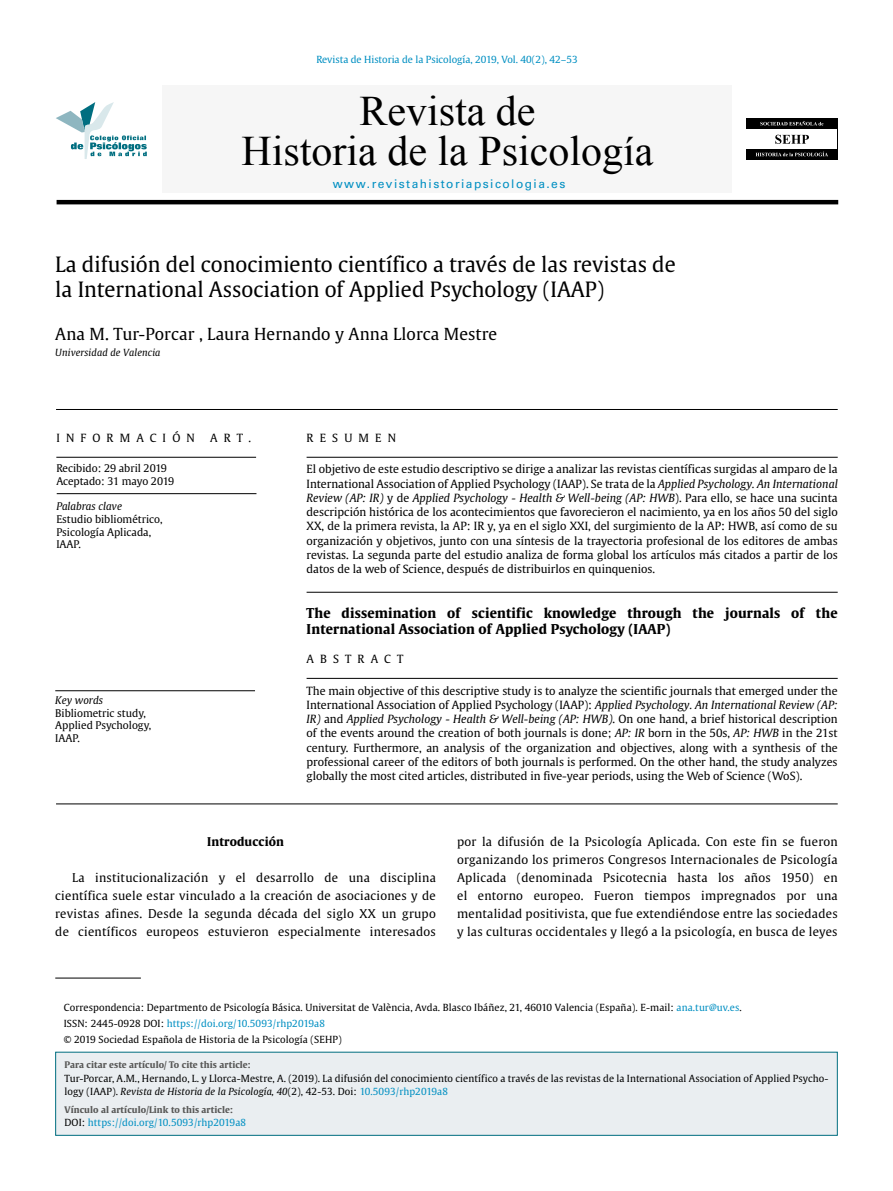
<style>
.page{position:relative;width:893px;height:1191px;background:#fff}
.page>*{position:absolute;margin:0;border:0;box-sizing:border-box;transform-origin:0 0}
.t1{font:42px/40.5px "Times New Roman";color:#000;text-align:center}
.t2{font:21px/25.2px "Gulliver";color:#000}
.t3{font:16.5px "Gulliver";letter-spacing:.01em;color:#000}
.t4{font:700 13.5px/16.2px "Gulliver";letter-spacing:.01em;color:#000}
.t5{font:12px/18px "Gulliver";letter-spacing:.02em;color:#000;text-align:justify}
.t6{font:12px "Univers";letter-spacing:.12em;color:#008fc2}
.t7{font:700 12px "Gulliver";letter-spacing:.01em;color:#000}
.t8{font:11.25px/14.2px "Gulliver";color:#000;text-align:justify}
.t9{font:11.25px "Gulliver";letter-spacing:.55em;color:#000}
.t10{font:10.5px/12.8px "Gulliver";color:#000}
.t11{font:italic 10.5px "Gulliver";color:#000}
.t12{font:9.75px/15.6px "Gulliver";letter-spacing:.01em;color:#000}
.t13{font:9.75px "Gulliver";color:#008fc2}
.t14{font:italic 9.75px "Gulliver";letter-spacing:.01em;color:#000}
.t15{font:700 9px "Gulliver";letter-spacing:.01em;color:#575756}
.s1{font-style:italic}
.s2{color:#008fc2}
.s3{color:#000}
</style>
<div class="page">
<hr style="left:57px;top:200px;width:781px;height:4px;background:#000">
<div style="left:162px;top:85px;width:570px;height:108px;background:#f6f6f6"></div>
<svg style="left:56px;top:102px;width:91px;height:57px"></svg>
<div style="left:746px;top:118px;width:91px;height:42px;background:#000"></div>
<div style="left:747px;top:129px;width:90px;height:20px;background:#fff"></div>
<svg style="left:775px;top:135px;width:34px;height:9px"></svg>
<svg style="left:760px;top:121px;width:63px;height:4px"></svg>
<svg style="left:756px;top:152px;width:72px;height:4px"></svg>
<div style="left:56px;top:1052px;width:781px;height:83px;background:#eaeef1"></div>
<hr style="left:307px;top:457px;width:531px;height:1px;background:#000">
<hr style="left:307px;top:592px;width:531px;height:1px;background:#000">
<hr style="left:307px;top:678px;width:531px;height:1px;background:#000">
<hr style="left:56px;top:457px;width:200px;height:1px;background:#000">
<hr style="left:56px;top:409px;width:782px;height:1px;background:#000">
<hr style="left:56px;top:803px;width:782px;height:1px;background:#000">
<hr style="left:57px;top:493px;width:199px;height:1px;background:#000">
<hr style="left:55px;top:977px;width:86px;height:1px;background:#000">
<hr style="left:55px;top:690px;width:200px;height:1px;background:#000">
<p class="t13" style="left:316px;top:53px;width:263px">Revista de Historia de la Psicología, 2019, Vol. 40(2), 42–53</p>
<h1 class="t1" style="left:242px;top:90px;width:413px">Revista de<br>Historia de la Psicología</h1>
<p class="t6" style="left:333px;top:176px;width:234px">www.revistahistoriapsicologia.es</p>
<h2 class="t2" style="left:55px;top:251px;width:622px">La difusión del conocimiento científico a través de las revistas de la International Association of Applied Psychology (IAAP)</h2>
<h3 class="t3" style="left:55px;top:324px;width:444px">Ana M. Tur-Porcar , Laura Hernando y Anna Llorca Mestre</h3>
<p class="t14" style="left:55px;top:347px;width:107px">Universidad de Valencia</p>
<p class="t9" style="left:56px;top:431px;width:140px">INFORMACIÓN</p>
<p class="t8" style="left:210px;top:431px;width:43px">ART.</p>
<p class="t10" style="left:56px;top:462px;width:119px">Recibido: 29 abril 2019<br>Aceptado: 31 mayo 2019</p>
<p class="t11" style="left:56px;top:500px;width:67px">Palabras clave</p>
<p class="t10" style="left:56px;top:513px;width:108px">Estudio bibliométrico,<br>Psicología Aplicada,<br>IAAP.</p>
<p class="t11" style="left:55px;top:693px;width:49px">Key words</p>
<p class="t10" style="left:55px;top:706px;width:98px">Bibliometric study,<br>Applied Psychology,<br>IAAP.</p>
<p class="t9" style="left:307px;top:431px;width:91px">RESUMEN</p>
<p class="t8" style="left:307px;top:462px;width:533px">El objetivo de este estudio descriptivo se dirige a analizar las revistas científicas surgidas al amparo de la International Association of Applied Psychology (IAAP). Se trata de la <span class="s1">Applied Psychology. An International Review (AP: IR)</span> y de <span class="s1">Applied Psychology - Health &amp; Well-being (AP: HWB</span>). Para ello, se hace una sucinta descripción histórica de los acontecimientos que favorecieron el nacimiento, ya en los años 50 del siglo XX, de la primera revista, la AP: IR y, ya en el siglo XXI, del surgimiento de la AP: HWB, así como de su organización y objetivos, junto con una síntesis de la trayectoria profesional de los editores de ambas revistas. La segunda parte del estudio analiza de forma global los artículos más citados a partir de los datos de la web of Science, después de distribuirlos en quinquenios.</p>
<p class="t4" style="left:307px;top:604px;width:533px">The dissemination of scientific knowledge through the journals of the<br>International Association of Applied Psychology (IAAP)</p>
<p class="t9" style="left:307px;top:652px;width:98px">ABSTRACT</p>
<p class="t8" style="left:307px;top:683px;width:533px">The main objective of this descriptive study is to analyze the scientific journals that emerged under the International Association of Applied Psychology (IAAP): <span class="s1">Applied Psychology. An International Review (AP:<br>IR)</span> and <span class="s1">Applied Psychology - Health &amp; Well-being (AP: HWB)</span>. On one hand, a brief historical description of the events around the creation of both journals is done; <span class="s1">AP: IR</span> born in the 50s, <span class="s1">AP: HWB</span> in the 21st century. Furthermore, an analysis of the organization and objectives, along with a synthesis of the professional career of the editors of both journals is performed. On the other hand, the study analyzes globally the most cited articles, distributed in five-year periods, using the Web of Science (WoS).</p>
<p class="t7" style="left:207px;top:834px;width:78px">Introducción</p>
<p class="t5" style="left:55px;top:869px;width:382px;text-indent:17px">La institucionalización y el desarrollo de una disciplina científica suele estar vinculado a la creación de asociaciones y de revistas afines. Desde la segunda década del siglo XX un grupo de científicos europeos estuvieron especialmente interesados</p>
<p class="t5" style="left:457px;top:833px;width:382px">por la difusión de la Psicología Aplicada. Con este fin se fueron organizando los primeros Congresos Internacionales de Psicología Aplicada (denominada Psicotecnia hasta los años 1950) en el entorno europeo. Fueron tiempos impregnados por una mentalidad positivista, que fue extendiéndose entre las sociedades y las culturas occidentales y llegó a la psicología, en busca de leyes</p>
<p class="t12" style="left:64px;top:1000px;width:680px">Correspondencia: Departmento de Psicología Básica. Universitat de València, Avda. Blasco Ibáñez, 21, 46010 Valencia (España). E-mail: <span class="s2">ana.tur@uv.es</span>.<br>ISSN: 2445-0928 DOI: <span class="s2">https://doi.org/10.5093/rhp2019a8<br></span>© 2019 Sociedad Española de Historia de la Psicología (SEHP)</p>
<p class="t15" style="left:65px;top:1059px;width:188px">Para citar este artículo/ To cite this article:</p>
<p class="t12" style="left:65px;top:1071px;width:765px;line-height:13.5px">Tur-Porcar, A.M., Hernando, L. y Llorca-Mestre, A. (2019). La difusión del conocimiento científico a través de las revistas de la International Association of Applied Psycho&shy;logy (IAAP). <span class="s1">Revista de Historia de la Psicología, 40</span>(2), 42-53. Doi: <span class="s2">10.5093/rhp2019a8</span></p>
<p class="t15" style="left:65px;top:1103px;width:170px">Vínculo al artículo/Link to this article:</p>
<p class="t13" style="left:65px;top:1116px;width:183px"><span class="s3">DOI:</span> https://doi.org/10.5093/rhp2019a8</p>
</div>
